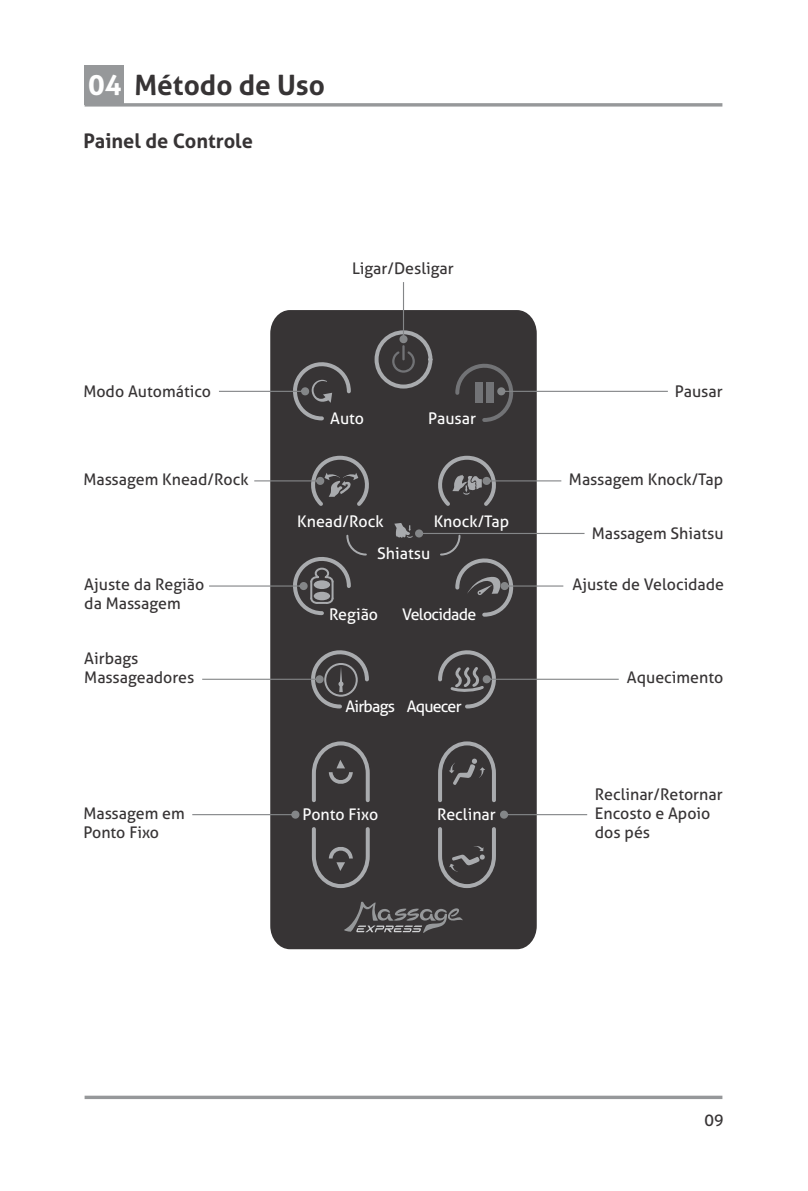
<style>
.page{position:relative;width:808px;height:1191px;background:#fff}
.page>*{position:absolute;margin:0;border:0;box-sizing:border-box;transform-origin:0 0}
.t1{font:700 28px "Aller";color:#373435}
.t2{font:700 20px "Aller";color:#373435}
.t3{font:16px/19px "Aller";color:#373435}
.t4{font:16px "Aller";color:#fefefe}
.t5{font:16px "Aller";letter-spacing:-.05em;color:#fefefe}
.t6{font:16px "Aller";letter-spacing:-.04em;color:#fefefe}
.s1{color:#fefefe}
</style>
<div class="page">
<div style="left:270px;top:310px;width:267px;height:639px;background:#373435"></div>
<div style="left:375px;top:330px;width:57px;height:58px;border:4px solid #a9abae;border-radius:50%"></div>
<svg style="left:436px;top:739px;width:62px;height:65px;background:#4c4a4c"></svg>
<svg style="left:436px;top:825px;width:62px;height:65px;background:#4c4a4c"></svg>
<svg style="left:310px;top:739px;width:62px;height:65px;background:#4b494b"></svg>
<svg style="left:310px;top:825px;width:62px;height:65px;background:#4b494b"></svg>
<svg style="left:344px;top:901px;width:119px;height:32px;background:#525051"></svg>
<svg style="left:85px;top:103px;width:637px;height:4px;background:#a5a7a8"></svg>
<div style="left:85px;top:65px;width:39px;height:40px;background:#96989a"></div>
<svg style="left:85px;top:1095px;width:637px;height:4px;background:#a7a9ab"></svg>
<svg style="left:219px;top:355px;width:134px;height:67px"></svg>
<svg style="left:453px;top:357px;width:215px;height:67px"></svg>
<svg style="left:254px;top:454px;width:122px;height:55px;background:#5f5d5e"></svg>
<svg style="left:431px;top:454px;width:130px;height:55px"></svg>
<svg style="left:209px;top:534px;width:159px;height:83px"></svg>
<svg style="left:202px;top:643px;width:169px;height:67px"></svg>
<svg style="left:436px;top:643px;width:183px;height:67px"></svg>
<svg style="left:192px;top:810px;width:107px;height:8px"></svg>
<svg style="left:500px;top:810px;width:87px;height:8px"></svg>
<svg style="left:392px;top:282px;width:23px;height:91px"></svg>
<svg style="left:394px;top:523px;width:190px;height:95px"></svg>
<h1 class="t1" style="left:88px;top:74px;width:238px"><span class="s1">04</span> Método de Uso</h1>
<p class="t2" style="left:83px;top:133px;width:171px">Painel de Controle</p>
<p class="t3" style="left:352px;top:260px;width:103px">Ligar/Desligar</p>
<p class="t3" style="left:83px;top:384px;width:129px">Modo Automático</p>
<p class="t3" style="left:675px;top:383px;width:49px">Pausar</p>
<p class="t4" style="left:330px;top:412px;width:36px">Auto</p>
<p class="t4" style="left:428px;top:412px;width:49px">Pausar</p>
<p class="t3" style="left:83px;top:471px;width:167px">Massagem Knead/Rock</p>
<p class="t3" style="left:569px;top:471px;width:156px">Massagem Knock/Tap</p>
<p class="t3" style="left:592px;top:526px;width:133px">Massagem Shiatsu</p>
<p class="t3" style="left:84px;top:576px;width:121px">Ajuste da Região</p>
<p class="t3" style="left:572px;top:577px;width:153px">Ajuste de Velocidade</p>
<p class="t3" style="left:84px;top:595px;width:98px">da Massagem</p>
<p class="t3" style="left:84px;top:650px;width:112px">Airbags<br>Massageadores</p>
<p class="t4" style="left:297px;top:515px;width:88px">Knead/Rock</p>
<p class="t4" style="left:434px;top:515px;width:77px">Knock/Tap</p>
<p class="t4" style="left:377px;top:547px;width:55px">Shiatsu</p>
<p class="t4" style="left:329px;top:608px;width:51px">Região</p>
<p class="t6" style="left:402px;top:608px;width:76px">Velocidade</p>
<p class="t3" style="left:627px;top:669px;width:98px">Aquecimento</p>
<p class="t3" style="left:83px;top:805px;width:103px">Massagem em<br>Ponto Fixo</p>
<p class="t5" style="left:345px;top:700px;width:118px">Airbags Aquecer</p>
<p class="t4" style="left:303px;top:808px;width:77px">Ponto Fixo</p>
<p class="t4" style="left:437px;top:808px;width:60px">Reclinar</p>
<p class="t3" style="left:595px;top:786px;width:129px">Reclinar/Retornar<br>Encosto e Apoio dos pés</p>
<p class="t3" style="left:705px;top:1112px;width:21px">09</p>
</div>
